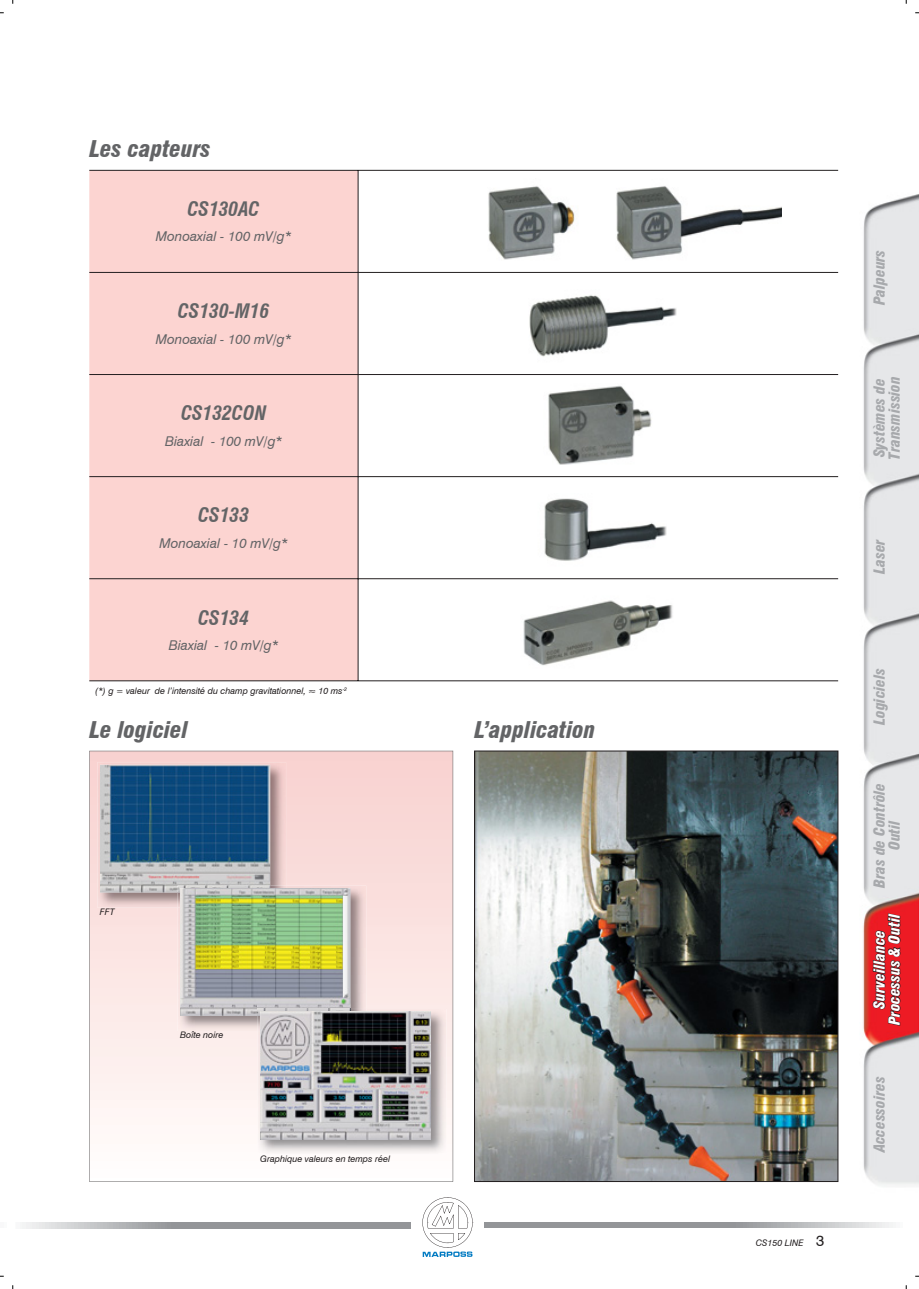
<style>
.page{position:relative;width:919px;height:1289px;background:#fff}
.page>*{position:absolute;margin:0;border:0;box-sizing:border-box;transform-origin:0 0}
.t1{font:italic 900 condensed 22.5px "Swiss 721 BT";color:#636466}
.t2{font:italic 700 condensed 19.5px "Swiss 721 BT";color:#636466}
.t3{font:italic 900 condensed 15px/15px "Swiss 721 BT";color:#a7a9ac}
.t4{font:italic 900 condensed 15px/15px "Swiss 721 BT";color:#fff;text-align:center}
.t5{font:italic 13.5px "Swiss 721 BT";color:#636466}
.t6{font:italic 9px "Swiss 721 BT";color:#231f20}
.s1{font-style:normal;font-size:15px}
</style>
<div class="page">
<svg style="left:422px;top:1197px;width:50px;height:59px"></svg>
<svg style="left:22px;top:1222px;width:150px;height:6px"></svg>
<div style="left:172px;top:1222px;width:119px;height:6px;background:#939598"></div>
<div style="left:291px;top:1222px;width:119px;height:6px;background:#939598"></div>
<svg style="left:735px;top:1222px;width:158px;height:6px"></svg>
<div style="left:609px;top:1222px;width:126px;height:6px;background:#939598"></div>
<div style="left:484px;top:1222px;width:125px;height:6px;background:#939598"></div>
<img style="left:824px;top:194px;width:94px;height:992px">
<div style="left:89px;top:171px;width:269px;height:509px;background:#fcd4d1"></div>
<hr style="left:89px;top:170px;width:269px;height:1px;background:#231f20">
<hr style="left:358px;top:170px;width:480px;height:1px;background:#231f20">
<hr style="left:358px;top:170px;width:1px;height:102px;background:#231f20">
<hr style="left:89px;top:272px;width:749px;height:1px;background:#231f20">
<hr style="left:358px;top:272px;width:1px;height:102px;background:#231f20">
<hr style="left:89px;top:374px;width:749px;height:1px;background:#231f20">
<hr style="left:358px;top:375px;width:1px;height:101px;background:#231f20">
<hr style="left:89px;top:476px;width:749px;height:1px;background:#231f20">
<hr style="left:358px;top:477px;width:1px;height:101px;background:#231f20">
<hr style="left:89px;top:578px;width:749px;height:1px;background:#231f20">
<hr style="left:358px;top:579px;width:1px;height:102px;background:#231f20">
<hr style="left:89px;top:680px;width:269px;height:1px;background:#231f20">
<hr style="left:358px;top:680px;width:480px;height:1px;background:#231f20">
<img style="left:488px;top:186px;width:87px;height:74px">
<img style="left:616px;top:186px;width:165px;height:74px">
<img style="left:529px;top:295px;width:147px;height:62px">
<img style="left:548px;top:385px;width:104px;height:80px">
<img style="left:544px;top:498px;width:122px;height:63px">
<img style="left:523px;top:600px;width:150px;height:66px">
<svg style="left:89px;top:750px;width:364px;height:431px"></svg>
<img style="left:97px;top:762px;width:189px;height:145px">
<img style="left:100px;top:764px;width:170px;height:128px">
<img style="left:177px;top:885px;width:189px;height:146px">
<img style="left:177px;top:885px;width:109px;height:22px">
<img style="left:177px;top:885px;width:93px;height:7px">
<img style="left:180px;top:888px;width:170px;height:127px">
<img style="left:258px;top:1008px;width:188px;height:146px">
<img style="left:258px;top:1008px;width:108px;height:23px">
<img style="left:258px;top:1008px;width:92px;height:7px">
<img style="left:260px;top:1011px;width:170px;height:128px">
<img style="left:476px;top:752px;width:360px;height:427px">
<div style="left:474px;top:750px;width:364px;height:431px;border:1px solid #231f20"></div>
<h1 class="t1" style="left:89px;top:136px;width:123px">Les capteurs</h1>
<h2 class="t2" style="left:187px;top:197px;width:74px">CS130AC</h2>
<h3 class="t5" style="left:156px;top:227px;width:137px">Monoaxial - 100 mV/g*</h3>
<h2 class="t2" style="left:178px;top:299px;width:93px">CS130-M16</h2>
<h3 class="t5" style="left:156px;top:329px;width:137px">Monoaxial - 100 mV/g*</h3>
<h2 class="t2" style="left:181px;top:401px;width:87px">CS132CON</h2>
<h3 class="t5" style="left:165px;top:431px;width:119px">Biaxial - 100 mV/g*</h3>
<h2 class="t2" style="left:198px;top:503px;width:52px">CS133</h2>
<h3 class="t5" style="left:159px;top:533px;width:130px">Monoaxial - 10 mV/g*</h3>
<h2 class="t2" style="left:198px;top:606px;width:52px">CS134</h2>
<h3 class="t5" style="left:169px;top:635px;width:111px">Biaxial - 10 mV/g*</h3>
<p class="t6" style="left:95px;top:684px;width:253px">(*) g = valeur de l’intensité du champ gravitationnel, ≈ 10 ms<sup>-2</sup></p>
<h1 class="t1" style="left:89px;top:716px;width:100px">Le logiciel</h1>
<p class="t6" style="left:100px;top:905px;width:16px">FFT</p>
<p class="t6" style="left:180px;top:1028px;width:45px">Boîte noire</p>
<p class="t6" style="left:260px;top:1152px;width:131px">Graphique valeurs en temps réel</p>
<h1 class="t1" style="left:474px;top:716px;width:123px">L’application</h1>
<p class="t6" style="left:755px;top:1236px;width:70px">CS150 LINE <span class="s1">3</span></p>
<h3 class="t3" style="left:871px;top:305px;width:57px;rotate:-90deg">Palpeurs</h3>
<h3 class="t3" style="left:871px;top:459px;width:85px;rotate:-90deg">Systèmes de<br>Transmission</h3>
<h3 class="t3" style="left:871px;top:574px;width:37px;rotate:-90deg">Laser</h3>
<h3 class="t3" style="left:871px;top:725px;width:59px;rotate:-90deg">Logiciels</h3>
<h3 class="t3" style="left:871px;top:887px;width:106px;text-align:center;rotate:-90deg">Bras de Contrôle<br>Outil</h3>
<h3 class="t4" style="left:871px;top:1024px;width:113px;rotate:-90deg">Surveillance<br>Processus &amp; Outil</h3>
<h3 class="t3" style="left:871px;top:1152px;width:78px;rotate:-90deg">Accessoires</h3>
</div>
